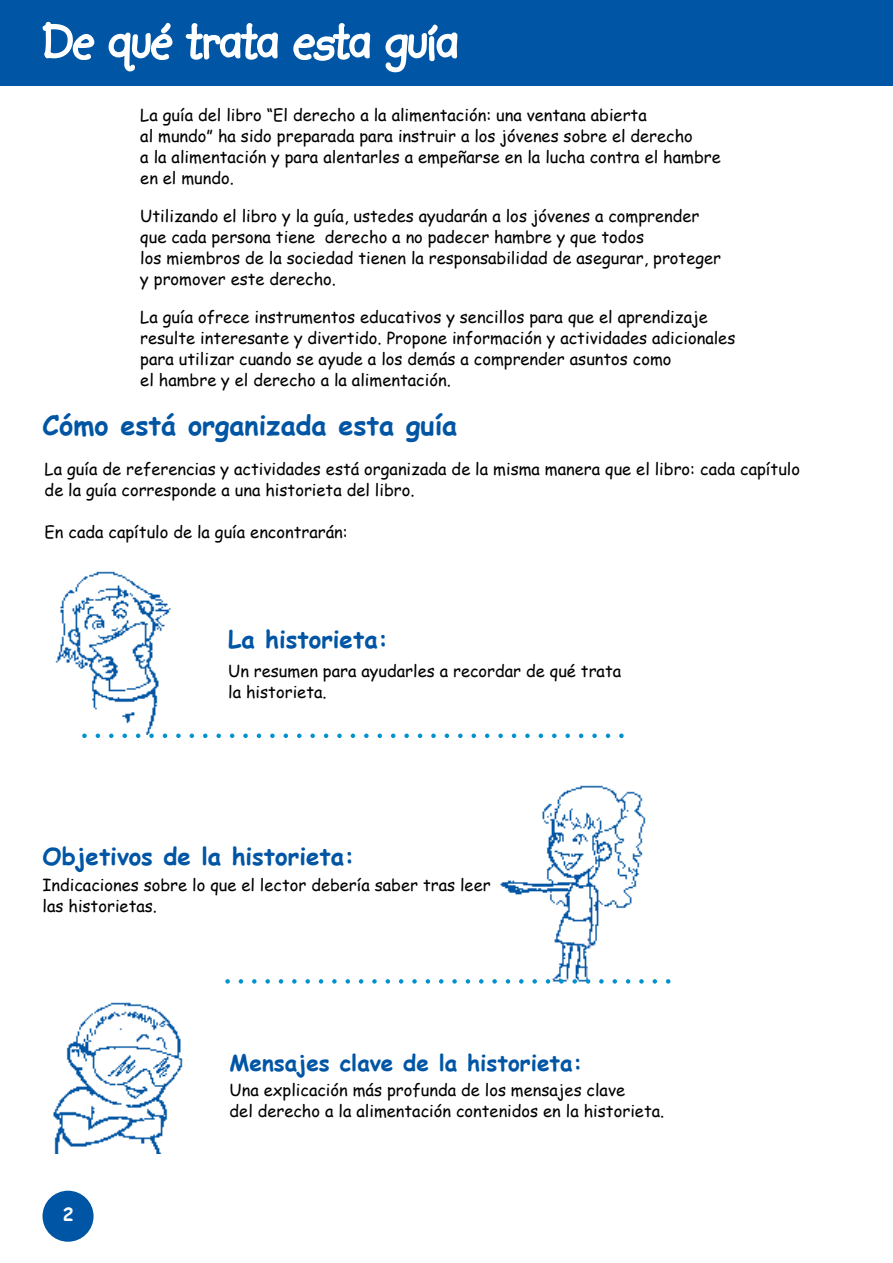
<style>
.page{position:relative;width:893px;height:1263px;background:#fff}
.page>*{position:absolute;margin:0;border:0;box-sizing:border-box;transform-origin:0 0}
.t1{font:700 27px "Comic Sans MS";color:#0055a4}
.t2{font:700 24px "Comic Sans MS";color:#0055a4}
.t3{font:700 22.5px "Comic Sans MS";color:#0055a4}
.t4{font:700 18px "Comic Sans MS";color:#fff}
.t5{font:16.5px/21px "Comic Sans MS";color:#000}
</style>
<div class="page">
<div style="left:0;top:0;width:893px;height:85px;background:#0055a4"></div>
<svg style="left:42px;top:21px;width:53px;height:39px"></svg>
<svg style="left:108px;top:22px;width:65px;height:50px"></svg>
<svg style="left:185px;top:23px;width:93px;height:37px"></svg>
<svg style="left:293px;top:23px;width:78px;height:38px"></svg>
<svg style="left:385px;top:24px;width:73px;height:49px"></svg>
<img style="left:55px;top:571px;width:116px;height:162px">
<img style="left:53px;top:1002px;width:130px;height:152px">
<img style="left:500px;top:785px;width:146px;height:194px">
<svg style="left:82px;top:733px;width:542px;height:5px"></svg>
<div style="left:43px;top:1191px;width:51px;height:51px;background:#0055a4;border-radius:50%"></div>
<svg style="left:225px;top:979px;width:445px;height:5px"></svg>
<p class="t5" style="left:140px;top:104px;width:582px">La guía del libro “El derecho a la alimentación: una ventana abierta<br>al mundo” ha sido preparada para instruir a los jóvenes sobre el derecho<br>a la alimentación y para alentarles a empeñarse en la lucha contra el hambre en el mundo.</p>
<p class="t5" style="left:140px;top:205px;width:582px">Utilizando el libro y la guía, ustedes ayudarán a los jóvenes a comprender que cada persona tiene derecho a no padecer hambre y que todos<br>los miembros de la sociedad tienen la responsabilidad de asegurar, proteger y promover este derecho.</p>
<p class="t5" style="left:140px;top:306px;width:597px">La guía ofrece instrumentos educativos y sencillos para que el aprendizaje resulte interesante y divertido. Propone información y actividades adicionales para utilizar cuando se ayude a los demás a comprender asuntos como<br>el hambre y el derecho a la alimentación.</p>
<p class="t1" style="left:43px;top:405px;width:416px">Cómo está organizada esta guía</p>
<p class="t5" style="left:45px;top:457px;width:757px">La guía de referencias y actividades está organizada de la misma manera que el libro: cada capítulo de la guía corresponde a una historieta del libro.</p>
<p class="t5" style="left:45px;top:520px;width:305px">En cada capítulo de la guía encontrarán:</p>
<p class="t2" style="left:228px;top:621px;width:161px">La historieta:</p>
<p class="t5" style="left:228px;top:660px;width:395px">Un resumen para ayudarles a recordar de qué trata la historieta.</p>
<p class="t2" style="left:43px;top:839px;width:314px">Objetivos de la historieta:</p>
<p class="t5" style="left:43px;top:873px;width:450px">Indicaciones sobre lo que el lector debería saber tras leer las historietas.</p>
<p class="t4" style="left:63px;top:1201px;width:12px">2</p>
<p class="t3" style="left:230px;top:1046px;width:354px">Mensajes clave de la historieta:</p>
<p class="t5" style="left:230px;top:1079px;width:436px">Una explicación más profunda de los mensajes clave<br>del derecho a la alimentación contenidos en la historieta.</p>
</div>
